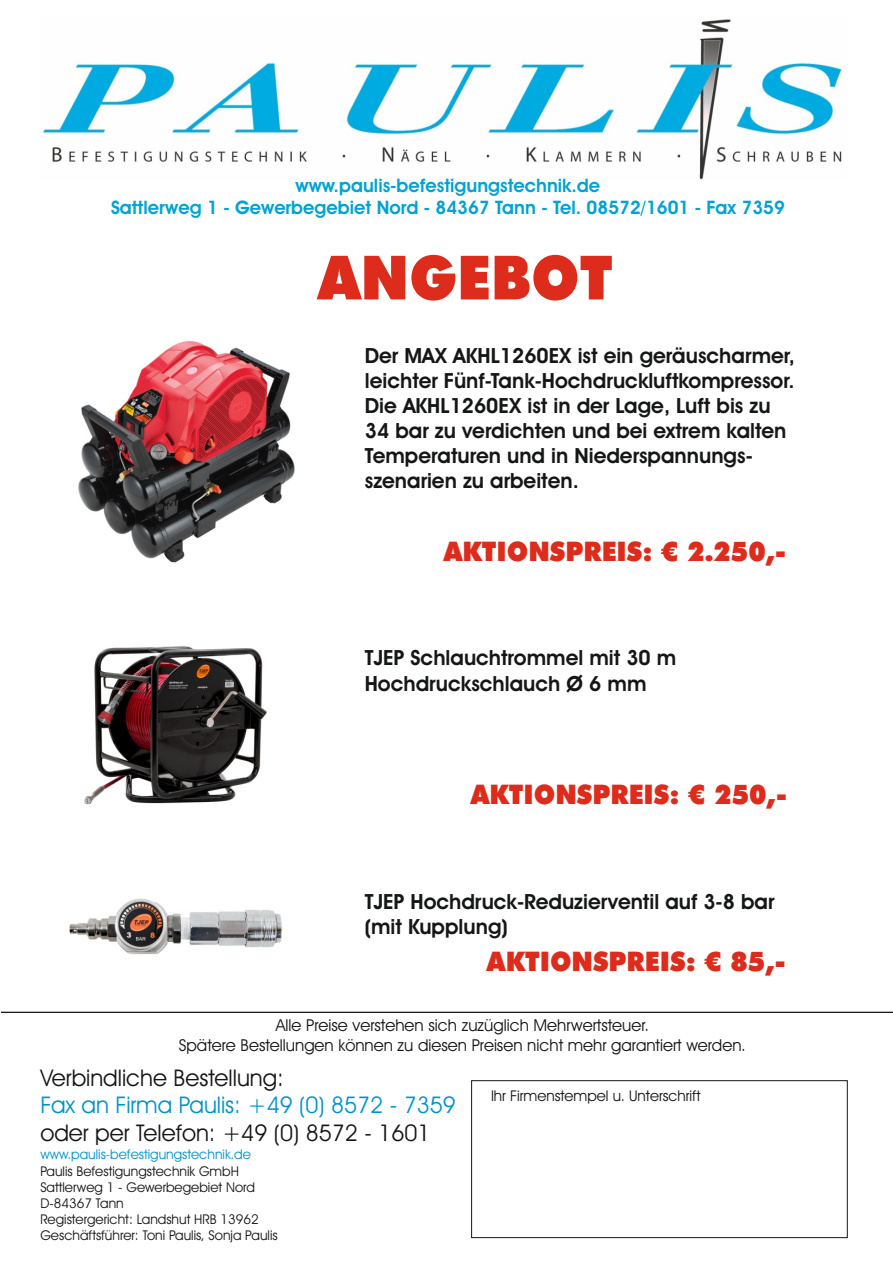
<style>
.page{position:relative;width:893px;height:1263px;background:#fff}
.page>*{position:absolute;margin:0;border:0;box-sizing:border-box;transform-origin:0 0}
.t1{font:900 61.05px "Futura BT";color:#dd2b1c;scale:.94 1}
.t2{font:900 27px "Futura BT";color:#dd2b1c;scale:.94 1}
.t3{font:23.1px "Avant Garde IT Cby BT";color:#151616}
.t4{font:23.1px "Avant Garde IT Cby BT";color:#0093cb}
.t5{font:600 21px/25px "Avant Garde IT Cby BT";color:#151616}
.t6{font:600 18.6px/22.2px "Avant Garde IT Cby BT";color:#00a3d4;text-align:center}
.t7{font:16.5px/19.8px "Avant Garde IT Cby BT";color:#151616;text-align:center}
.t8{font:14.85px "Avant Garde IT Cby BT";color:#151616}
.t9{font:13.5px/16.2px "Avant Garde IT Cby BT";color:#151616}
.t10{font:13.5px "Avant Garde IT Cby BT";color:#0093cb}
</style>
<div class="page">
<div style="left:471px;top:1080px;width:376px;height:158px;border:1px solid #151616"></div>
<hr style="left:1px;top:1012px;width:892px;height:1px;background:#151616">
<img style="left:43px;top:19px;width:799px;height:161px">
<img style="left:78px;top:341px;width:217px;height:222px">
<img style="left:84px;top:646px;width:183px;height:159px">
<img style="left:69px;top:898px;width:213px;height:57px">
<p class="t6" style="left:111px;top:176px;width:675px">www.paulis-befestigungstechnik.de<br>Sattlerweg 1 - Gewerbegebiet Nord - 84367 Tann - Tel. 08572/1601 - Fax 7359</p>
<h1 class="t1" style="left:318px;top:253px;width:315px">ANGEBOT</h1>
<p class="t5" style="left:365px;top:345px;width:432px">Der MAX AKHL1260EX ist ein geräuscharmer, leichter Fünf-Tank-Hochdruckluftkompressor.<br>Die AKHL1260EX ist in der Lage, Luft bis zu 34 bar zu verdichten und bei extrem kalten Temperaturen und in Niederspannungs&shy;szenarien zu arbeiten.</p>
<p class="t2" style="left:444px;top:540px;width:366px">AKTIONSPREIS: € 2.250,-</p>
<p class="t5" style="left:365px;top:647px;width:313px">TJEP Schlauchtrommel mit 30 m<br>Hochdruckschlauch Ø 6 mm</p>
<p class="t2" style="left:471px;top:783px;width:338px">AKTIONSPREIS: € 250,-</p>
<p class="t5" style="left:365px;top:890px;width:411px">TJEP Hochdruck-Reduzierventil auf 3-8 bar (mit Kupplung)</p>
<p class="t2" style="left:487px;top:951px;width:320px">AKTIONSPREIS: € 85,-</p>
<p class="t7" style="left:179px;top:1017px;width:569px">Alle Preise verstehen sich zuzüglich Mehrwertsteuer.<br>Spätere Bestellungen können zu diesen Preisen nicht mehr garantiert werden.</p>
<p class="t8" style="left:491px;top:1090px;width:211px">Ihr Firmenstempel u. Unterschrift</p>
<p class="t3" style="left:40px;top:1068px;width:245px">Verbindliche Bestellung:</p>
<p class="t3" style="left:40px;top:1123px;width:392px">oder per Telefon: +49 (0) 8572 - 1601</p>
<p class="t9" style="left:40px;top:1164px;width:216px">Paulis Befestigungstechnik GmbH<br>Sattlerweg 1 - Gewerbegebiet Nord<br>D-84367 Tann</p>
<p class="t4" style="left:40px;top:1095px;width:417px">Fax an Firma Paulis: +49 (0) 8572 - 7359</p>
<p class="t10" style="left:40px;top:1149px;width:212px">www.paulis-befestigungstechnik.de</p>
<p class="t9" style="left:40px;top:1212px;width:239px">Registergericht: Landshut HRB 13962<br>Geschäftsführer: Toni Paulis, Sonja Paulis</p>
</div>
